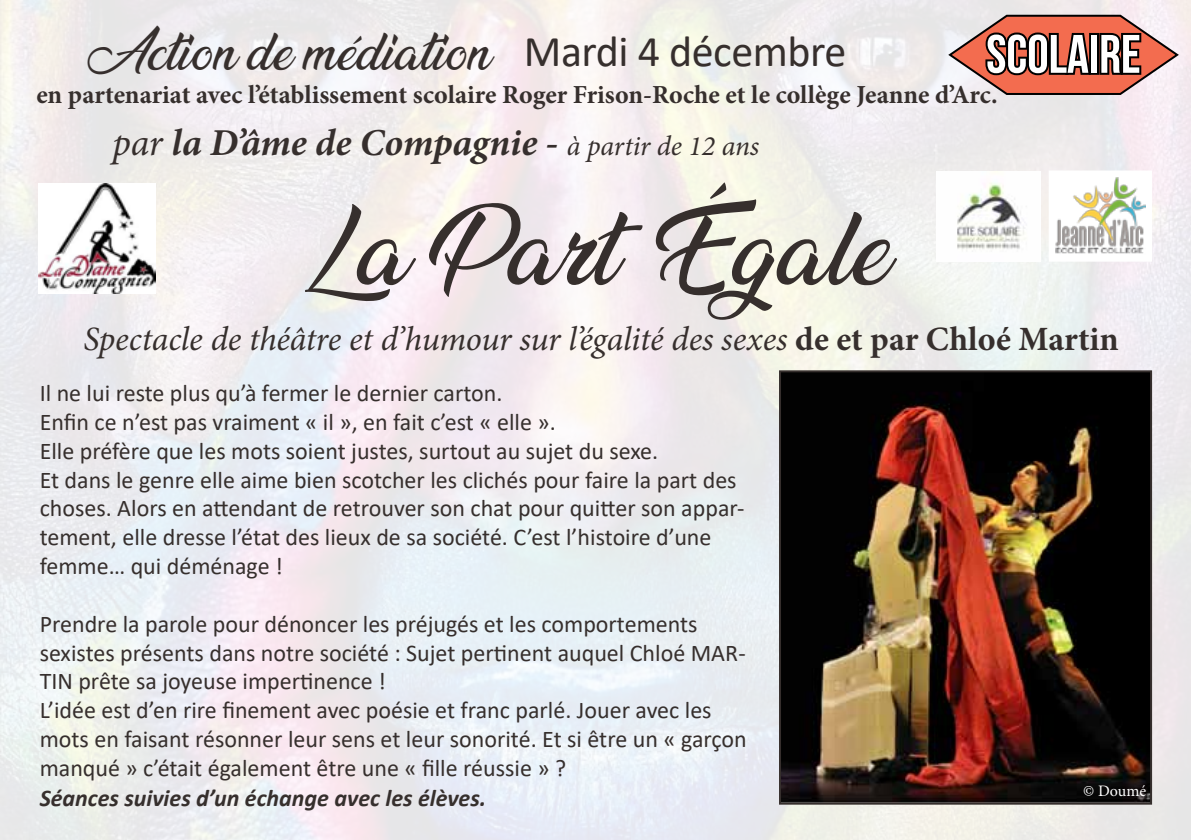
<style>
.page{position:relative;width:1191px;height:840px;background:#fff}
.page>*{position:absolute;margin:0;border:0;box-sizing:border-box;transform-origin:0 0}
.t1{font:90px "Ananda";color:#362f2d}
.t2{font:54px "Bebas Neue";color:#fff}
.t3{font:46px "Ananda";color:#362f2d}
.t4{font:44px "Calibri";letter-spacing:-.01em;color:#362f2d}
.t5{font:italic 700 38px "Minion Pro";color:#362f2d}
.t6{font:italic 34px "Minion Pro";letter-spacing:-.01em;color:#362f2d}
.t7{font:700 26px "Minion Pro";color:#362f2d}
.t8{font:24px/28.8px "Calibri";color:#362f2d}
.t9{font:italic 700 24px "Calibri";color:#362f2d}
.t10{font:16px "Minion Pro";color:#fff}
.s1{font-weight:400}
.s2{font-weight:400;font-size:28px}
.s3{font-weight:700;font-style:normal}
</style>
<div class="page">
<img style="left:0;top:0;width:1191px;height:839px">
<img style="left:782px;top:373px;width:367px;height:428px">
<div style="left:779px;top:370px;width:373px;height:434px;border:2px solid #362f2d"></div>
<img style="left:39px;top:183px;width:117px;height:110px">
<img style="left:937px;top:171px;width:103px;height:90px">
<div style="left:1049px;top:171px;width:102px;height:89px;background:#fff"></div>
<img style="left:1055px;top:178px;width:90px;height:76px">
<div style="left:1048px;top:170px;width:104px;height:91px;border:2px solid #fff"></div>
<svg style="left:946px;top:13px;width:234px;height:83px"></svg>
<h3 class="t3" style="left:88px;top:27px;width:404px">Action de médiation</h3>
<h3 class="t4" style="left:524px;top:21px;width:324px">Mardi 4 décembre</h3>
<h2 class="t2" style="left:986px;top:24px;width:156px">SCOLAIRE</h2>
<p class="t7" style="left:36px;top:76px;width:962px">en partenariat avec l’établissement scolaire Roger Frison-Roche et le collège Jeanne d’Arc.</p>
<h3 class="t5" style="left:113px;top:116px;width:648px"><span class="s1">par</span> la D’âme de Compagnie - <span class="s2">à partir de 12 ans</span></h3>
<h1 class="t1" style="left:301px;top:201px;width:590px">La Part Égale</h1>
<h3 class="t6" style="left:83px;top:316px;width:1036px">Spectacle de théâtre et d’humour sur l’égalité des sexes <span class="s3">de et par Chloé Martin</span></h3>
<p class="t8" style="left:40px;top:378px;width:706px">Il ne lui reste plus qu’à fermer le dernier carton.<br>Enfin ce n’est pas vraiment « il », en fait c’est « elle ».<br>Elle préfère que les mots soient justes, surtout au sujet du sexe.<br>Et dans le genre elle aime bien scotcher les clichés pour faire la part des choses. Alors en attendant de retrouver son chat pour quitter son appar&shy;tement, elle dresse l’état des lieux de sa société. C’est l’histoire d’une femme… qui déménage !</p>
<p class="t8" style="left:40px;top:608px;width:708px">Prendre la parole pour dénoncer les préjugés et les comportements sexistes présents dans notre société : Sujet pertinent auquel Chloé MAR-TIN prête sa joyeuse impertinence !<br>L’idée est d’en rire finement avec poésie et franc parlé. Jouer avec les mots en faisant résonner leur sens et leur sonorité. Et si être un « garçon manqué » c’était également être une « fille réussie » ?</p>
<p class="t9" style="left:40px;top:780px;width:448px">Séances suivies d’un échange avec les élèves.</p>
<p class="t10" style="left:1083px;top:780px;width:65px">© Doumé</p>
</div>
